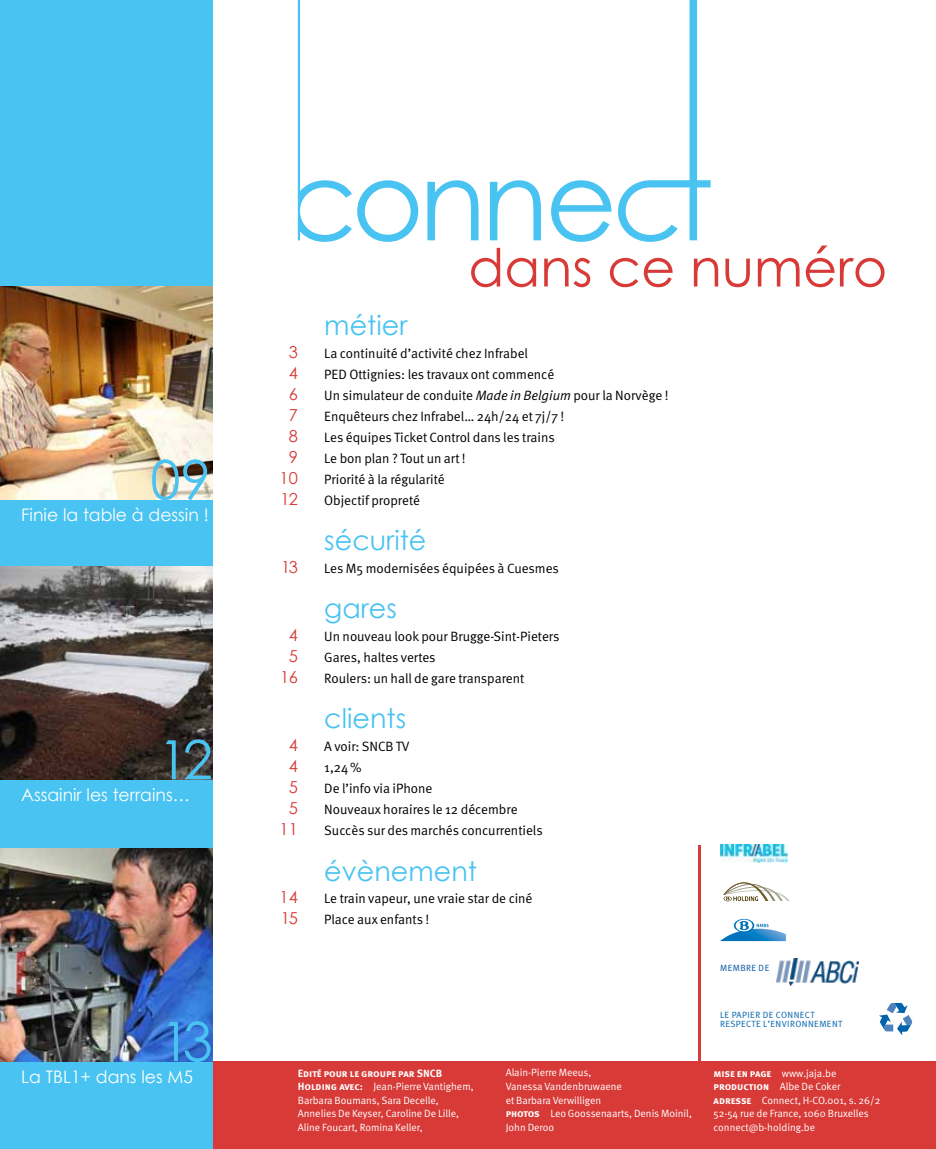
<style>
.page{position:relative;width:936px;height:1149px;background:#fff}
.page>*{position:absolute;margin:0;border:0;box-sizing:border-box;transform-origin:0 0}
.t1{font:54.3px "Century Gothic";color:#49c3f1}
.t2{font:52.5px "Century Gothic";color:#d73a37}
.t3{font:27px "Century Gothic";color:#49c3f1}
.t4{font:17.25px "Century Gothic";color:#fff}
.t5{font:16.5px/21px "Century Gothic";letter-spacing:-.04em;color:#d73a37;text-align:center}
.t6{font:13.5px/21px "Meta Normal";color:#000}
.t7{font:10.5px/13.5px "Meta Normal";color:#fff}
.t8{font:10.5px "Meta Bold Caps";color:#fff}
.t9{font:9px "Meta Normal";color:#0063ac}
.t10{font:9px "Meta Normal";color:#0054a4}
.s1{font-style:italic}
.s2{font-family:"Meta Bold Caps"}
</style>
<div class="page">
<div style="left:213px;top:1060px;width:722px;height:88px;background:#d73a37"></div>
<div style="left:0;top:0;width:213px;height:1148px;background:#49c3f1"></div>
<svg style="left:427px;top:180px;width:51px;height:60px"></svg>
<svg style="left:490px;top:180px;width:51px;height:60px"></svg>
<svg style="left:551px;top:180px;width:60px;height:62px"></svg>
<svg style="left:618px;top:0;width:92px;height:242px"></svg>
<svg style="left:298px;top:0;width:120px;height:242px"></svg>
<hr style="left:698px;top:844px;width:2px;height:216px;background:#d73a37">
<svg style="left:721px;top:918px;width:64px;height:22px"></svg>
<svg style="left:879px;top:1002px;width:33px;height:33px"></svg>
<svg style="left:723px;top:882px;width:66px;height:19px"></svg>
<img style="left:720px;top:844px;width:67px;height:18px">
<img style="left:776px;top:958px;width:82px;height:27px">
<img style="left:0;top:286px;width:213px;height:213px">
<img style="left:0;top:566px;width:213px;height:213px">
<img style="left:0;top:848px;width:213px;height:212px">
<h1 class="t1" style="left:150px;top:446px;width:62px">09</h1>
<p class="t4" style="left:21px;top:504px;width:189px">Finie la table à dessin !</p>
<h1 class="t1" style="left:158px;top:726px;width:56px">12</h1>
<p class="t4" style="left:21px;top:783px;width:170px">Assainir les terrains…</p>
<h1 class="t1" style="left:160px;top:1007px;width:54px">13</h1>
<p class="t4" style="left:21px;top:1065px;width:173px">La TBL1+ dans les M5</p>
<p class="t5" style="left:279px;top:341px;width:20px">3<br>4<br>6<br>7<br>8<br>9<br>10<br>12</p>
<p class="t5" style="left:281px;top:556px;width:18px">13</p>
<p class="t5" style="left:280px;top:624px;width:19px">4<br>5<br>16</p>
<p class="t5" style="left:279px;top:734px;width:20px">4<br>4<br>5<br>5<br>11</p>
<p class="t5" style="left:279px;top:886px;width:20px;text-align:left">14<br>15</p>
<h2 class="t2" style="left:468px;top:235px;width:420px">dans ce numéro</h2>
<h3 class="t3" style="left:324px;top:309px;width:85px">métier</h3>
<p class="t6" style="left:324px;top:342px;width:346px">La continuité d’activité chez Infrabel<br>PED Ottignies: les travaux ont commencé<br>Un simulateur de conduite <span class="s1">Made in Belgium</span> pour la Norvège !<br>Enquêteurs chez Infrabel… 24h/24 et 7j/7 !<br>Les équipes Ticket Control dans les trains<br>Le bon plan ? Tout un art !<br>Priorité à la régularité<br>Objectif propreté</p>
<h3 class="t3" style="left:324px;top:524px;width:104px">sécurité</h3>
<p class="t6" style="left:324px;top:557px;width:236px">Les M5 modernisées équipées à Cuesmes</p>
<h3 class="t3" style="left:324px;top:592px;width:74px">gares</h3>
<p class="t6" style="left:324px;top:625px;width:236px">Un nouveau look pour Brugge-Sint-Pieters<br>Gares, haltes vertes<br>Roulers: un hall de gare transparent</p>
<h3 class="t3" style="left:324px;top:702px;width:83px">clients</h3>
<p class="t6" style="left:324px;top:735px;width:220px">A voir: SNCB TV<br>1,24%<br>De l’info via iPhone<br>Nouveaux horaires le 12 décembre<br>Succès sur des marchés concurrentiels</p>
<h3 class="t3" style="left:324px;top:854px;width:154px">évènement</h3>
<p class="t6" style="left:324px;top:887px;width:210px">Le train vapeur, une vraie star de ciné<br>Place aux enfants !</p>
<p class="t10" style="left:720px;top:961px;width:7px">membre</p>
<p class="t10" style="left:758px;top:961px;width:6px">de</p>
<p class="t9" style="left:720px;top:1009px;width:18px">le papier</p>
<p class="t9" style="left:762px;top:1009px;width:25px">de Connect</p>
<p class="t9" style="left:720px;top:1018px;width:6px">respecte</p>
<p class="t9" style="left:763px;top:1018px;width:14px">l’environnement</p>
<p class="t8" style="left:298px;top:1065px;width:146px">Edité pour le groupe par SNCB</p>
<p class="t7" style="left:298px;top:1079px;width:177px"><span class="s2">Holding avec:</span> Jean-Pierre Vantighem, Barbara Boumans, Sara Decelle, Annelies De Keyser, Caroline De Lille, Aline Foucart, Romina Keller,</p>
<p class="t7" style="left:505px;top:1065px;width:188px">Alain-Pierre Meeus,<br>Vanessa Vandenbruwaene<br>et Barbara Verwilligen<br><span class="s2">photos</span> Leo Goossenaarts, Denis Moinil,<br>John Deroo</p>
<p class="t7" style="left:713px;top:1065px;width:168px"><span class="s2">mise en page</span> www.jaja.be <span class="s2">production</span> Albe De Coker <span class="s2">adresse</span> Connect, H-CO.001, s. 26/2<br>52-54 rue de France, 1060 Bruxelles connect@b-holding.be</p>
</div>
